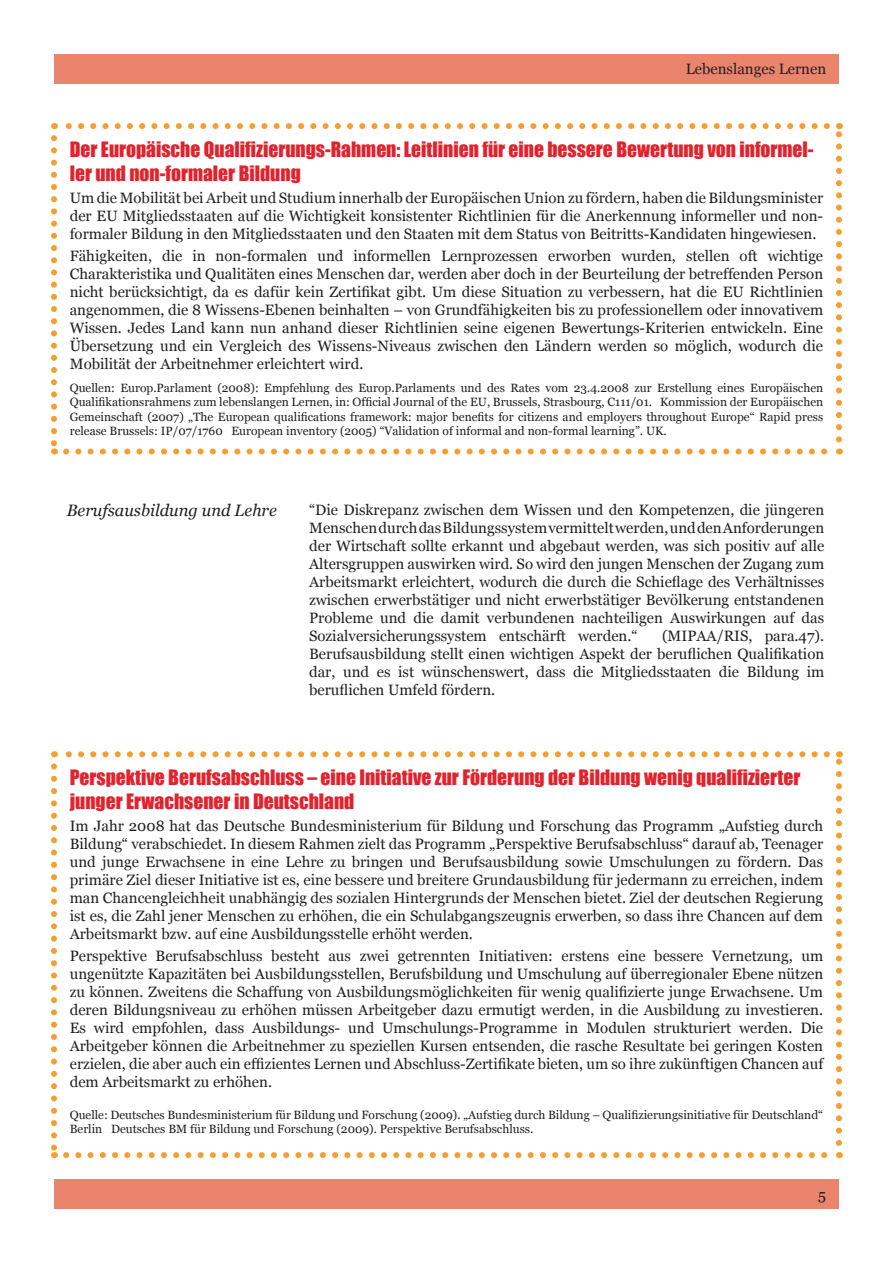
<style>
.page{position:relative;width:893px;height:1263px;background:#fff}
.page>*{position:absolute;margin:0;border:0;box-sizing:border-box;transform-origin:0 0}
.Red_title{font:19.5px/23.4px "Impact";color:#e0242e}
.Georgia_11_italic{font:italic 16.5px "Georgia";color:#231f20}
.Georgia_10_regular{font:15px/18px "Georgia";color:#231f20;text-align:justify}
.Georgia_10_regular-2{font:12px/14.4px "Georgia";color:#231f20;text-align:justify}
</style>
<div class="page">
<div style="left:54px;top:54px;width:785px;height:29px;background:#eb846d"></div>
<div style="left:54px;top:1180px;width:785px;height:29px;background:#eb846d"></div>
<svg style="left:66px;top:448px;width:762px;height:6px"></svg>
<svg style="left:51px;top:138px;width:6px;height:316px"></svg>
<svg style="left:836px;top:123px;width:6px;height:316px"></svg>
<svg style="left:54px;top:123px;width:773px;height:6px"></svg>
<svg style="left:66px;top:1152px;width:762px;height:6px"></svg>
<svg style="left:51px;top:766px;width:6px;height:392px"></svg>
<svg style="left:836px;top:751px;width:6px;height:392px"></svg>
<svg style="left:54px;top:751px;width:773px;height:6px"></svg>
<p class="Georgia_10_regular" style="left:686px;top:60px;width:142px">Lebenslanges Lernen</p>
<p class="Red_title" style="left:70px;top:137px;width:745px">Der Europäische Qualifizierungs-Rahmen: Leitlinien für eine bessere Bewertung von informel&shy;ler und non-formaler Bildung</p>
<p class="Georgia_10_regular" style="left:70px;top:189px;width:755px">Um die Mobilität bei Arbeit und Studium innerhalb der Europäischen Union zu fördern, haben die Bildungsminister der EU Mitgliedsstaaten auf die Wichtigkeit konsistenter Richtlinien für die Anerkennung informeller und non&shy;formaler Bildung in den Mitgliedsstaaten und den Staaten mit dem Status von Beitritts-Kandidaten hingewiesen.</p>
<p class="Georgia_10_regular" style="left:70px;top:247px;width:755px">Fähigkeiten, die in non-formalen und informellen Lernprozessen erworben wurden, stellen oft wichtige Charakteristika und Qualitäten eines Menschen dar, werden aber doch in der Beurteilung der betreffenden Person nicht berücksichtigt, da es dafür kein Zertifikat gibt. Um diese Situation zu verbessern, hat die EU Richtlinien angenommen, die 8 Wissens-Ebenen beinhalten – von Grundfähigkeiten bis zu professionellem oder innovativem Wissen. Jedes Land kann nun anhand dieser Richtlinien seine eigenen Bewertungs-Kriterien entwickeln. Eine Übersetzung und ein Vergleich des Wissens-Niveaus zwischen den Ländern werden so möglich, wodurch die Mobilität der Arbeitnehmer erleichtert wird.</p>
<p class="Georgia_10_regular-2" style="left:70px;top:381px;width:755px">Quellen: Europ.Parlament (2008): Empfehlung des Europ.Parlaments und des Rates vom 23.4.2008 zur Erstellung eines Europäischen Qualifikationsrahmens zum lebenslangen Lernen, in: Official Journal of the EU, Brussels, Strasbourg, C111/01. Kommission der Europäischen Gemeinschaft (2007) „The European qualifications framework: major benefits for citizens and employers throughout Europe“ Rapid press release Brussels: IP/07/1760 European inventory (2005) “Validation of informal and non-formal learning”. UK.</p>
<p class="Georgia_11_italic" style="left:67px;top:500px;width:212px">Berufsausbildung und Lehre</p>
<p class="Georgia_10_regular" style="left:309px;top:501px;width:517px">“Die Diskrepanz zwischen dem Wissen und den Kompetenzen, die jüngeren Menschen durch das Bildungssystem vermittelt werden, und den Anforderungen der Wirtschaft sollte erkannt und abgebaut werden, was sich positiv auf alle Altersgruppen auswirken wird. So wird den jungen Menschen der Zugang zum Arbeitsmarkt erleichtert, wodurch die durch die Schieflage des Verhältnisses zwischen erwerbstätiger und nicht erwerbstätiger Bevölkerung entstandenen Probleme und die damit verbundenen nachteiligen Auswirkungen auf das Sozialversicherungssystem entschärft werden.“</p>
<p class="Georgia_10_regular" style="left:309px;top:627px;width:517px;text-indent:353px">(MIPAA/RIS, para.47).<br>Berufsausbildung stellt einen wichtigen Aspekt der beruflichen Qualifikation dar, und es ist wünschenswert, dass die Mitgliedsstaaten die Bildung im beruflichen Umfeld fördern.</p>
<p class="Red_title" style="left:70px;top:765px;width:732px">Perspektive Berufsabschluss – eine Initiative zur Förderung der Bildung wenig qualifizierter junger Erwachsener in Deutschland</p>
<p class="Georgia_10_regular" style="left:70px;top:817px;width:755px">Im Jahr 2008 hat das Deutsche Bundesministerium für Bildung und Forschung das Programm „Aufstieg durch Bildung“ verabschiedet. In diesem Rahmen zielt das Programm „Perspektive Berufsabschluss“ darauf ab, Teenager und junge Erwachsene in eine Lehre zu bringen und Berufsausbildung sowie Umschulungen zu fördern. Das primäre Ziel dieser Initiative ist es, eine bessere und breitere Grundausbildung für jedermann zu erreichen, indem man Chancengleichheit unabhängig des sozialen Hintergrunds der Menschen bietet. Ziel der deutschen Regierung ist es, die Zahl jener Menschen zu erhöhen, die ein Schulabgangszeugnis erwerben, so dass ihre Chancen auf dem Arbeitsmarkt bzw. auf eine Ausbildungsstelle erhöht werden.</p>
<p class="Georgia_10_regular" style="left:70px;top:947px;width:755px">Perspektive Berufsabschluss besteht aus zwei getrennten Initiativen: erstens eine bessere Vernetzung, um ungenützte Kapazitäten bei Ausbildungsstellen, Berufsbildung und Umschulung auf überregionaler Ebene nützen zu können. Zweitens die Schaffung von Ausbildungsmöglichkeiten für wenig qualifizierte junge Erwachsene. Um deren Bildungsniveau zu erhöhen müssen Arbeitgeber dazu ermutigt werden, in die Ausbildung zu investieren.<br>Es wird empfohlen, dass Ausbildungs- und Umschulungs-Programme in Modulen strukturiert werden. Die Arbeitgeber können die Arbeitnehmer zu speziellen Kursen entsenden, die rasche Resultate bei geringen Kosten erzielen, die aber auch ein effizientes Lernen und Abschluss-Zertifikate bieten, um so ihre zukünftigen Chancen auf dem Arbeitsmarkt zu erhöhen.</p>
<p class="Georgia_10_regular-2" style="left:70px;top:1108px;width:755px">Quelle: Deutsches Bundesministerium für Bildung und Forschung (2009). „Aufstieg durch Bildung – Qualifizierungsinitiative für Deutschland“<br>Berlin Deutsches BM für Bildung und Forschung (2009). Perspektive Berufsabschluss.</p>
<p class="Georgia_10_regular" style="left:818px;top:1186px;width:9px">5</p>
</div>
